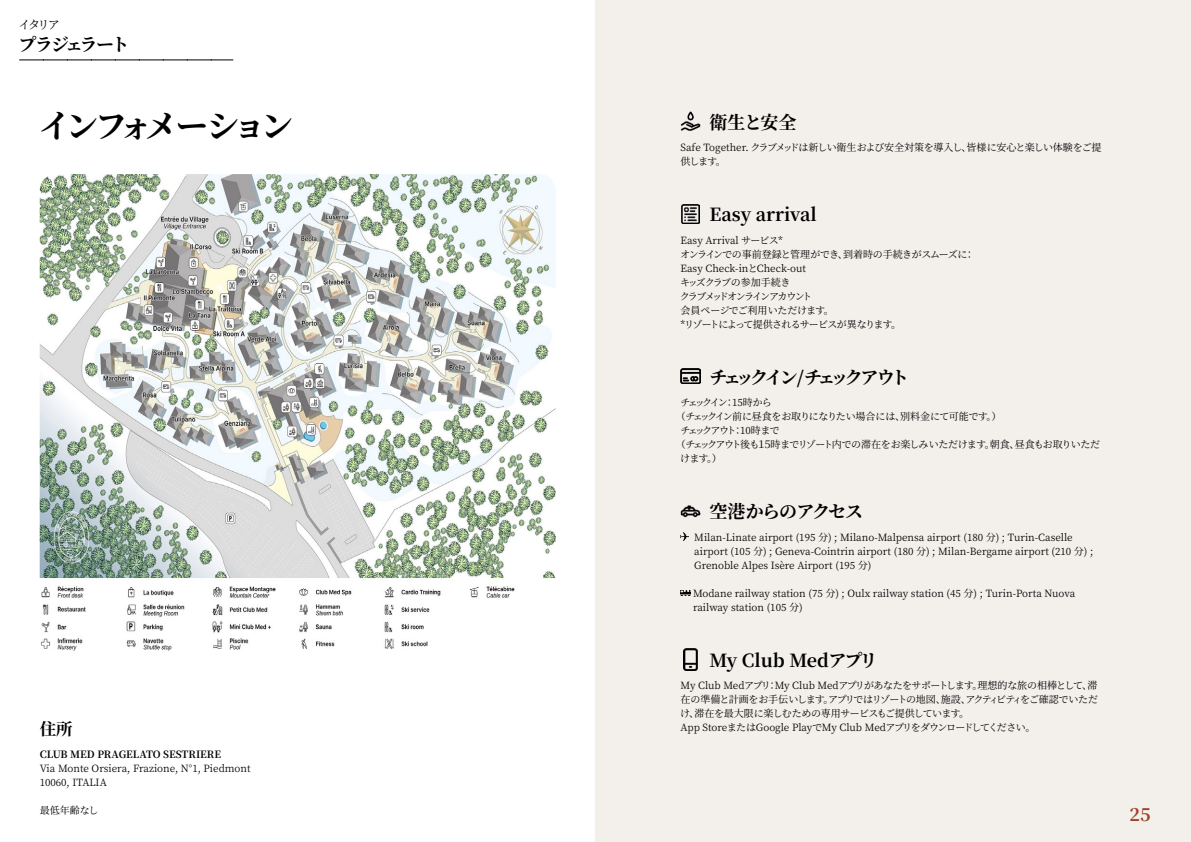
<style>
.page{position:relative;width:1191px;height:842px;background:#fff}
.page>*{position:absolute;margin:0;border:0;box-sizing:border-box;transform-origin:0 0}
.t1{font:700 33px "Noto Serif JP";letter-spacing:-.17em;color:#000}
.t2{font:700 18px "Noto Serif JP";letter-spacing:-.21em;color:#000}
.t3{font:700 18px "Noto Serif JP";letter-spacing:-.025em;color:#000}
.t4{font:700 18px "Noto Serif JP";color:#000}
.t5{font:700 18px "Noto Serif JP";letter-spacing:-.055em;color:#000}
.t6{font:700 18px "Noto Serif JP";letter-spacing:-.13em;color:#000}
.t7{font:700 18px "Noto Serif JP";letter-spacing:-.075em;color:#000}
.t8{font:700 18px "Noto Serif JP";color:#9d432c}
.t9{font:700 16.5px "Noto Serif JP";color:#000}
.t10{font:12px "Noto Serif JP";color:#000}
.t11{font:10px/14px "Noto Serif JP";letter-spacing:-.01em;color:#000}
.t12{font:10px/14px "Noto Serif JP";letter-spacing:-.035em;color:#000}
.t13{font:10px/14px "Noto Serif JP";letter-spacing:-.05em;color:#000}
.t14{font:10px/14px "Noto Serif JP";letter-spacing:-.03em;color:#000}
.t15{font:10px "Noto Serif JP";letter-spacing:-.09em;color:#000}
.t16{font:700 10px "Noto Serif JP";color:#000}
.t17{font:10px "Noto Serif JP";letter-spacing:-.205em;color:#000}
.t18{font:10px "Noto Serif JP";letter-spacing:-.155em;color:#000}
</style>
<div class="page">
<div style="left:595px;top:0;width:596px;height:842px;background:#f3f0ec"></div>
<img style="left:40px;top:174px;width:516px;height:477px">
<svg style="left:20px;top:60px;width:213px;height:1px"></svg>
<img style="left:680px;top:111px;width:20px;height:20px">
<img style="left:681px;top:204px;width:18px;height:20px">
<img style="left:680px;top:369px;width:20px;height:15px">
<img style="left:680px;top:505px;width:20px;height:13px">
<svg style="left:680px;top:532px;width:9px;height:9px"></svg>
<svg style="left:680px;top:590px;width:10px;height:6px"></svg>
<img style="left:684px;top:649px;width:13px;height:21px">
<p class="t10" style="left:19px;top:17px;width:43px">イタリア</p>
<h2 class="t6" style="left:19px;top:34px;width:112px">プラジェラート</h2>
<h1 class="t1" style="left:39px;top:107px;width:256px">インフォメーション</h1>
<h3 class="t9" style="left:40px;top:720px;width:34px">住所</h3>
<p class="t16" style="left:40px;top:748px;width:183px">CLUB MED PRAGELATO SESTRIERE</p>
<p class="t11" style="left:40px;top:761px;width:212px">Via Monte Orsiera, Frazione, N°1, Piedmont<br>10060, ITALIA</p>
<p class="t11" style="left:40px;top:803px;width:60px">最低年齢なし</p>
<h2 class="t7" style="left:709px;top:112px;width:89px">衛生と安全</h2>
<p class="t14" style="left:680px;top:141px;width:422px">Safe Together. クラブメッドは新しい衛生および安全対策を導入し、皆様に安心と楽しい体験をご提供します。</p>
<h2 class="t4" style="left:709px;top:204px;width:109px">Easy arrival</h2>
<p class="t13" style="left:680px;top:233px;width:296px">Easy Arrival サービス*<br>オンラインでの事前登録と管理ができ、到着時の手続きがスムーズに：<br>Easy Check-inとCheck-out<br>キッズクラブの参加手続き<br>クラブメッドオンラインアカウント<br>会員ページでご利用いただけます。<br>*リゾートによって提供されるサービスが異なります。</p>
<h2 class="t2" style="left:709px;top:367px;width:201px">チェックイン/チェックアウト</h2>
<p class="t17" style="left:680px;top:397px;width:102px">チェックイン：15時から　</p>
<p class="t14" style="left:676px;top:410px;width:327px">（チェックイン前に昼食をお取りになりたい場合には、別料金にて可能です。）</p>
<p class="t18" style="left:680px;top:425px;width:101px">チェックアウト：10時まで</p>
<p class="t15" style="left:676px;top:439px;width:426px">（チェックアウト後も１５時までリゾート内での滞在をお楽しみいただけます。朝食、昼食もお取りいただ</p>
<p class="t11" style="left:680px;top:452px;width:43px">けます。）</p>
<h2 class="t5" style="left:709px;top:501px;width:155px">空港からのアクセス</h2>
<p class="t11" style="left:694px;top:530px;width:400px">Milan-Linate airport (195 分) ; Milano-Malpensa airport (180 分) ; Turin-Caselle airport (105 分) ; Geneva-Cointrin airport (180 分) ; Milan-Bergame airport (210 分) ;<br>Grenoble Alpes Isère Airport (195 分)</p>
<p class="t11" style="left:693px;top:586px;width:384px">Modane railway station (75 分) ; Oulx railway station (45 分) ; Turin-Porta Nuova railway station (105 分)</p>
<h2 class="t3" style="left:709px;top:650px;width:170px">My Club Medアプリ</h2>
<p class="t12" style="left:680px;top:679px;width:419px">My Club Medアプリ：My Club Medアプリがあなたをサポートします。理想的な旅の相棒として、滞在の準備と計画をお手伝いします。アプリではリゾートの地図、施設、アクティビティをご確認でいただけ、滞在を最大限に楽しむための専用サービスもご提供しています。<br>App StoreまたはGoogle PlayでMy Club Medアプリをダウンロードしてください。</p>
<h2 class="t8" style="left:1129px;top:804px;width:23px">25</h2>
</div>
